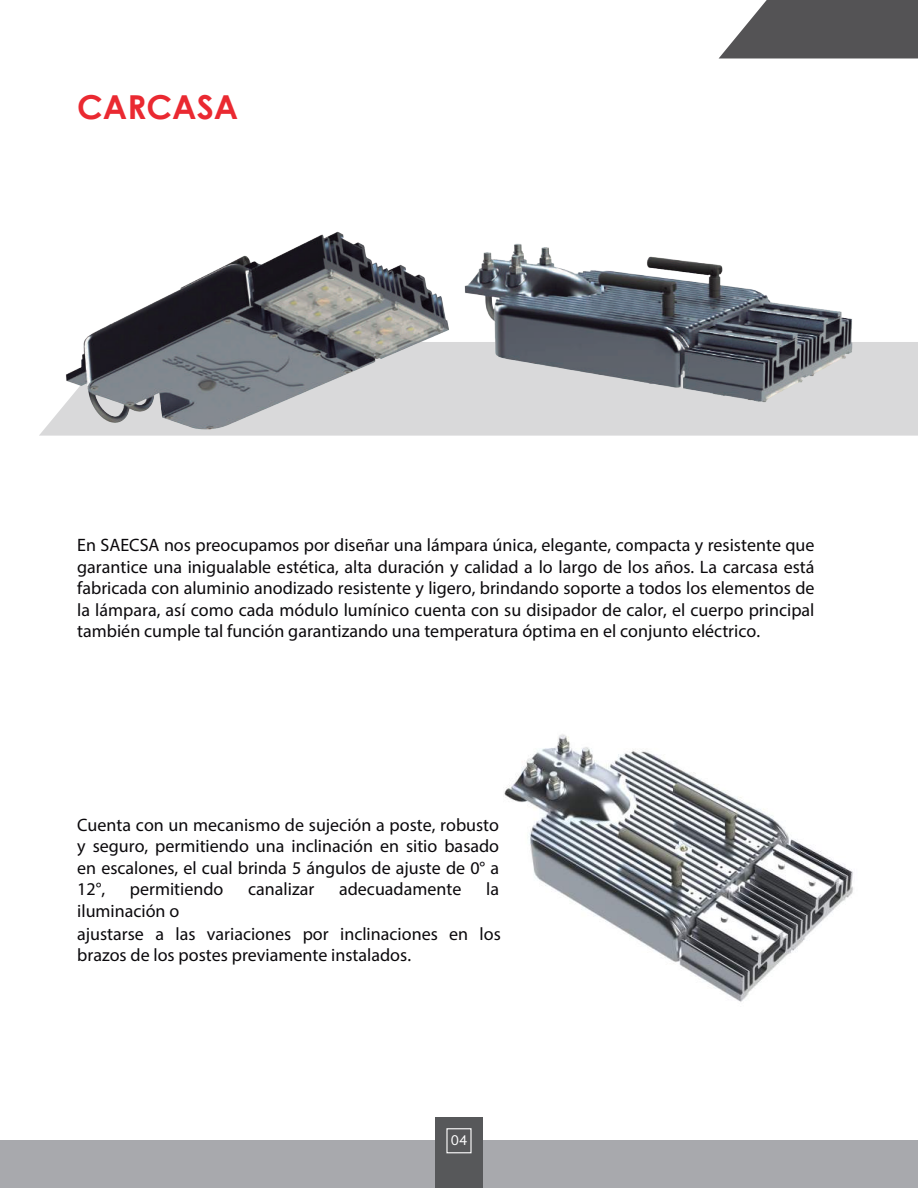
<style>
.page{position:relative;width:918px;height:1188px;background:#fff}
.page>*{position:absolute;margin:0;border:0;box-sizing:border-box;transform-origin:0 0}
.t1{font:700 33px "Century Gothic";color:#ea2931}
.t2{font:18px/21.6px "Myriad Pro";color:#0b090c;text-align:justify}
.t3{font:15px "Gandhi Sans";color:#fff}
</style>
<div class="page">
<img style="left:504px;top:734px;width:349px;height:268px">
<svg style="left:39px;top:342px;width:879px;height:94px;fill:#d9d9da"></svg>
<svg style="left:719px;top:0;width:199px;height:58px;background:#686769"></svg>
<img style="left:454px;top:243px;width:437px;height:193px">
<img style="left:52px;top:231px;width:402px;height:205px">
<div style="left:0;top:1141px;width:918px;height:47px;background:#a8a9ad"></div>
<div style="left:435px;top:1117px;width:48px;height:71px;background:#57585a"></div>
<div style="left:446px;top:1128px;width:26px;height:25px;border:1px solid #fff"></div>
<h1 class="t1" style="left:77px;top:85px;width:163px">CARCASA</h1>
<p class="t2" style="left:77px;top:534px;width:739px">En SAECSA nos preocupamos por diseñar una lámpara única, elegante, compacta y resistente que garantice una inigualable estética, alta duración y calidad a lo largo de los años. La carcasa está fabricada con aluminio anodizado resistente y ligero, brindando soporte a todos los elementos de la lámpara, así como cada módulo lumínico cuenta con su disipador de calor, el cuerpo principal también cumple tal función garantizando una temperatura óptima en el conjunto eléctrico.</p>
<p class="t2" style="left:77px;top:813px;width:423px">Cuenta con un mecanismo de sujeción a poste, robusto y seguro, permitiendo una inclinación en sitio basado en escalones, el cual brinda 5 ángulos de ajuste de 0° a 12°,</p>
<p class="t2" style="left:130px;top:878px;width:95px">permitiendo</p>
<p class="t2" style="left:248px;top:878px;width:68px">canalizar</p>
<p class="t2" style="left:339px;top:878px;width:124px">adecuadamente</p>
<p class="t2" style="left:486px;top:878px;width:14px">la</p>
<p class="t2" style="left:77px;top:900px;width:425px;line-height:22.2px;text-align:left">iluminación o<br>ajustarse a las variaciones por inclinaciones en los brazos de los postes previamente instalados.</p>
<p class="t3" style="left:451px;top:1132px;width:18px">04</p>
</div>
